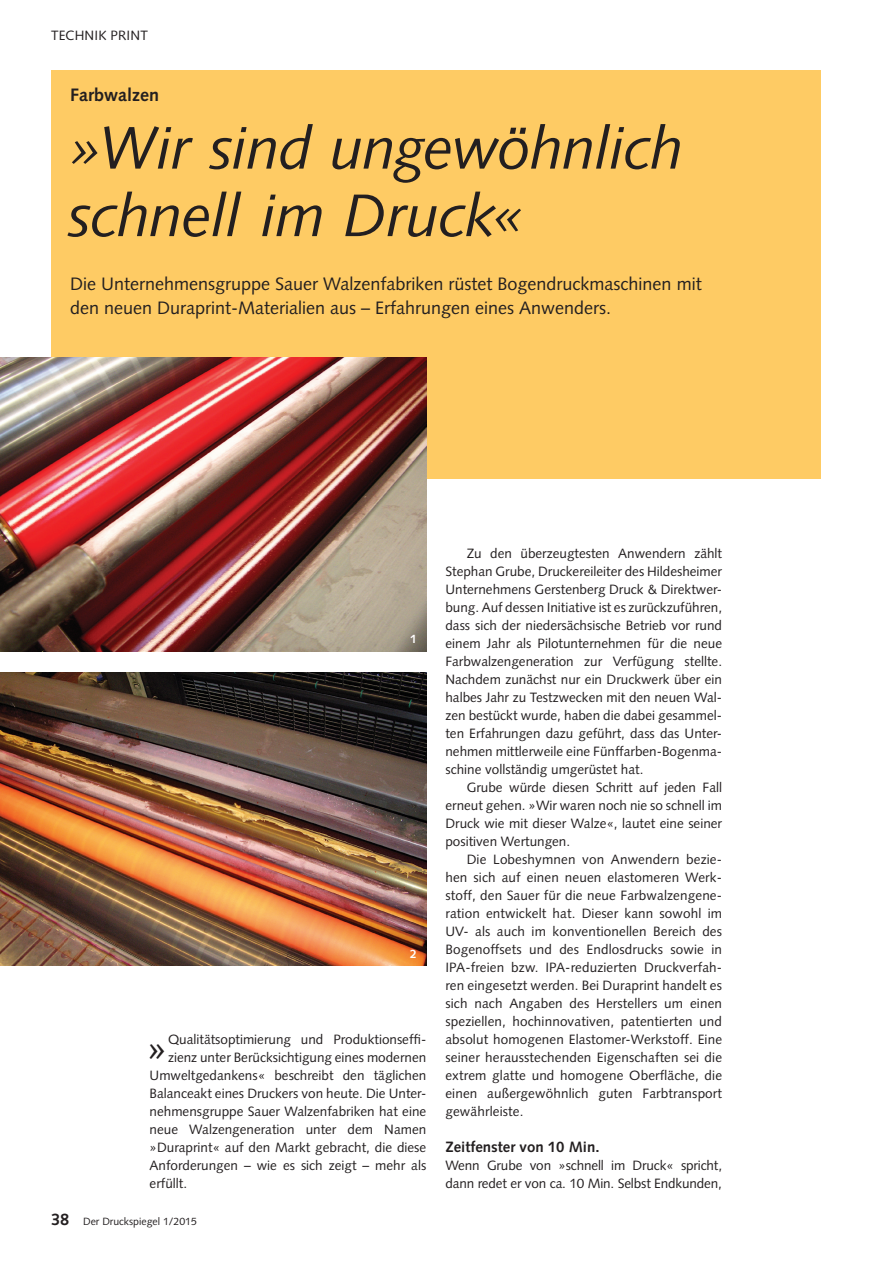
<style>
.page{position:relative;width:893px;height:1263px;background:#fff}
.page>*{position:absolute;margin:0;border:0;box-sizing:border-box;transform-origin:0 0}
.t1{font:italic 60px/67.5px "Syntax LTCE";letter-spacing:-.02em;color:#231f20}
.GI{font:39px "Syntax LTCE";color:#231f20}
.VO{font:18px/24px "Syntax LTCE";color:#231f20}
.VO-2{font:700 18px "Syntax LTCE";color:#231f20}
.ZT{font:700 15px "Syntax LTCE";color:#231f20}
.GE{font:13.5px/18px "Syntax LTCE";color:#231f20;text-align:justify}
.GI-2{font:13.5px "Syntax LTCE";color:#231f20}
.G{font:13.5px/18px "Syntax LTCE";letter-spacing:-.01em;color:#231f20}
.Rubrik{font:13.5px "Syntax LTCE";letter-spacing:.01em;color:#231f20}
.Bu{font:700 12px "Syntax LTCE";color:#fff}
.t2{font:10.5px "Syntax LTCE";color:#231f20}
.s1{font-weight:700;font-size:16.5px}
</style>
<div class="page">
<div style="left:51px;top:70px;width:770px;height:409px;background:#fecb64"></div>
<img style="left:0;top:672px;width:426px;height:294px">
<img style="left:0;top:357px;width:426px;height:294px">
<p class="Rubrik" style="left:51px;top:27px;width:98px">TECHNIK PRINT</p>
<p class="VO-2" style="left:70px;top:85px;width:91px">Farbwalzen</p>
<p class="t1" style="left:68px;top:114px;width:617px">»Wir sind ungewöhnlich schnell im Druck«</p>
<p class="VO" style="left:70px;top:272px;width:633px">Die Unternehmensgruppe Sauer Walzenfabriken rüstet Bogendruckmaschinen mit den neuen Duraprint-Materialien aus – Erfahrungen eines Anwenders.</p>
<p class="Bu" style="left:410px;top:632px;width:8px">1</p>
<p class="Bu" style="left:410px;top:947px;width:8px">2</p>
<p class="GI-2" style="left:168px;top:1032px;width:258px">Qualitätsoptimierung und Produktionseffi-</p>
<p class="GI-2" style="left:168px;top:1050px;width:260px">zienz unter Berücksichtigung eines modernen</p>
<p class="GI-2" style="left:150px;top:1068px;width:278px">Umweltgedankens« beschreibt den täglichen</p>
<p class="GI-2" style="left:150px;top:1086px;width:278px">Balanceakt eines Druckers von heute. Die Unter-</p>
<p class="GI-2" style="left:150px;top:1104px;width:278px">nehmensgruppe Sauer Walzenfabriken hat eine</p>
<p class="GI-2" style="left:150px;top:1122px;width:278px">neue Walzengeneration unter dem Namen</p>
<p class="GI-2" style="left:150px;top:1140px;width:278px">»Duraprint« auf den Markt gebracht, die diese</p>
<p class="GI-2" style="left:150px;top:1158px;width:278px">Anforderungen – wie es sich zeigt – mehr als</p>
<p class="GI-2" style="left:150px;top:1176px;width:39px">erfüllt.</p>
<p class="GI" style="left:146px;top:1026px;width:23px">»</p>
<p class="t2" style="left:51px;top:1215px;width:147px"><span class="s1">38</span> Der Druckspiegel 1/2015</p>
<p class="GE" style="left:445px;top:545px;width:278px;text-indent:21px">Zu den überzeugtesten Anwendern zählt Stephan Grube, Druckereileiter des Hildesheimer Unternehmens Gerstenberg Druck &amp; Direktwer&shy;bung. Auf dessen Initiative ist es zurückzuführen, dass sich der niedersächsische Betrieb vor rund einem Jahr als Pilotunternehmen für die neue Farbwalzengeneration zur Verfügung stellte.<br>Nachdem zunächst nur ein Druckwerk über ein halbes Jahr zu Testzwecken mit den neuen Wal&shy;zen bestückt wurde, haben die dabei gesammel&shy;ten Erfahrungen dazu geführt, dass das Unter&shy;nehmen mittlerweile eine Fünffarben-Bogenma&shy;schine vollständig umgerüstet hat.</p>
<p class="GE" style="left:445px;top:779px;width:278px;text-indent:21px">Grube würde diesen Schritt auf jeden Fall erneut gehen. »Wir waren noch nie so schnell im Druck wie mit dieser Walze«, lautet eine seiner positiven Wertungen.</p>
<p class="GE" style="left:445px;top:851px;width:278px;text-indent:21px">Die Lobeshymnen von Anwendern bezie&shy;hen sich auf einen neuen elastomeren Werk&shy;stoff, den Sauer für die neue Farbwalzengene&shy;ration entwickelt hat. Dieser kann sowohl im UV- als auch im konventionellen Bereich des Bogenoffsets und des Endlosdrucks sowie in IPA-freien bzw. IPA-reduzierten Druckverfah&shy;ren eingesetzt werden. Bei Duraprint handelt es sich nach Angaben des Herstellers um einen speziellen, hochinnovativen, patentierten und absolut homogenen Elastomer-Werkstoff. Eine seiner herausstechenden Eigenschaften sei die extrem glatte und homogene Oberfläche, die einen außergewöhnlich guten Farbtransport gewährleiste.</p>
<p class="ZT" style="left:445px;top:1139px;width:156px">Zeitfenster von 10 Min.</p>
<p class="G" style="left:445px;top:1157px;width:278px">Wenn Grube von »schnell im Druck« spricht, dann redet er von ca. 10 Min. Selbst Endkunden,</p>
</div>
